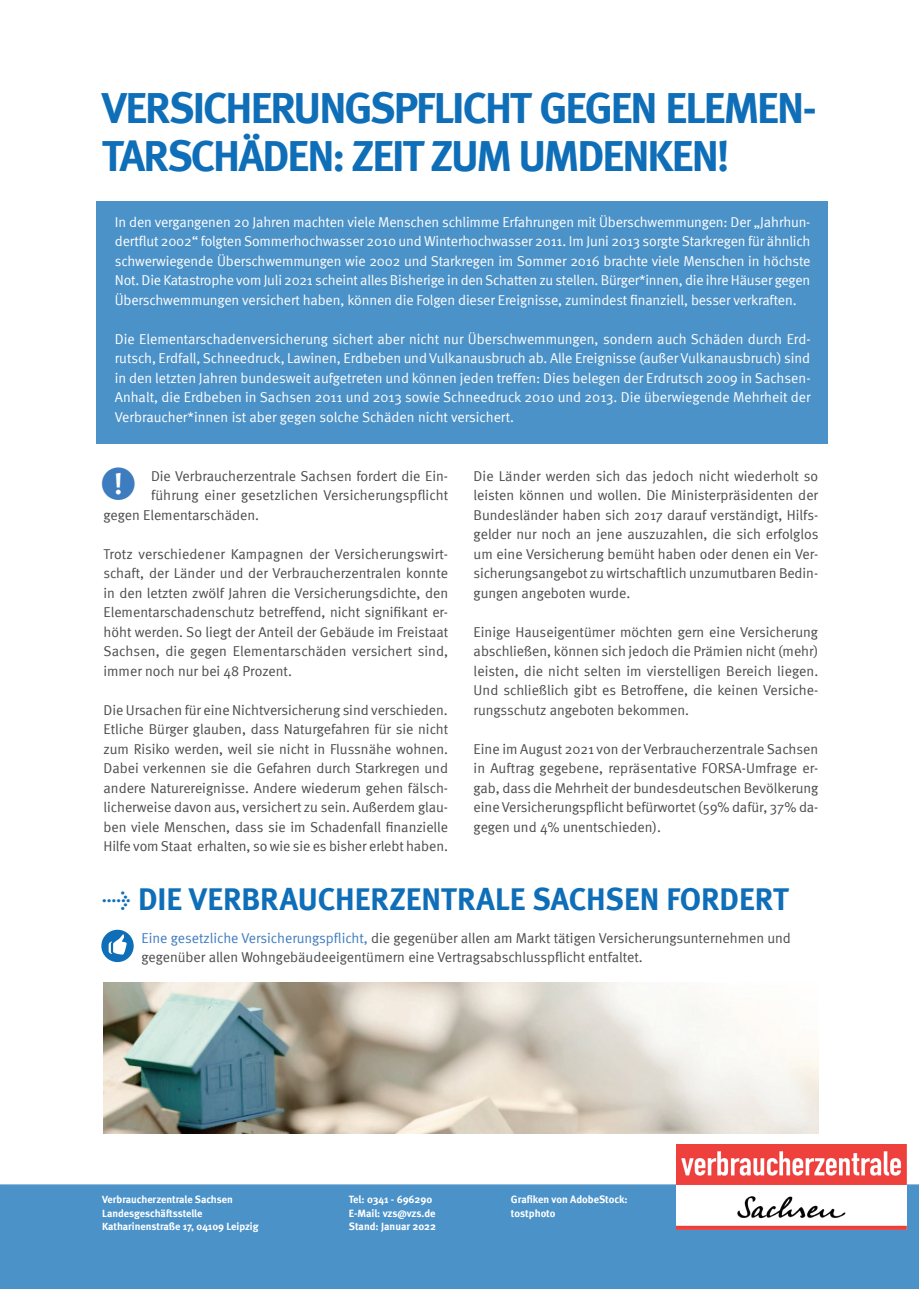
<style>
.page{position:relative;width:919px;height:1289px;background:#fff}
.page>*{position:absolute;margin:0;border:0;box-sizing:border-box;transform-origin:0 0}
.t1{font:700 43.5px/48px "Meta";letter-spacing:-.045em;color:#0f6eb8}
.t2{font:700 31.5px "Meta";color:#0f6eb8}
.t3{font:14.25px/19.5px "Meta Normal";color:#4b4c4d;text-align:justify}
.t4{font:14.25px/19.5px "Meta Normal";letter-spacing:-.01em;color:#fff;text-align:justify}
.t5{font:700 10.65px "Meta";color:#fff}
.t6{font:700 10.5px/13.5px "Meta";color:#fff}
.s1{font-family:"Meta Normal Italic Expert";font-weight:400;font-size:33px}
.s2{color:#3e7cc0}
</style>
<div class="page">
<div style="left:0;top:1184px;width:918px;height:104px;background:#4b92c9"></div>
<div style="left:96px;top:201px;width:731px;height:242px;background:#4b92c9"></div>
<img style="left:676px;top:1144px;width:230px;height:85px">
<div style="left:102px;top:930px;width:31px;height:31px;background:#0f6eb8;border-radius:50%"></div>
<div style="left:101px;top:929px;width:33px;height:33px;border:2px solid #0f6eb8;border-radius:50%"></div>
<svg style="left:109px;top:933px;width:18px;height:21px"></svg>
<img style="left:103px;top:982px;width:715px;height:151px">
<h1 class="t1" style="left:102px;top:83px;width:716px">VERSICHERUNGSPFLICHT GEGEN ELEMEN-<br>TARSCHÄDEN: ZEIT ZUM UMDENKEN!</h1>
<p class="t4" style="left:115px;top:212px;width:697px">In den vergangenen 20 Jahren machten viele Menschen schlimme Erfahrungen mit Überschwemmungen: Der „Jahrhun&shy;dertflut 2002“ folgten Sommerhochwasser 2010 und Winterhochwasser 2011. Im Juni 2013 sorgte Starkregen für ähnlich schwerwiegende Überschwemmungen wie 2002 und Starkregen im Sommer 2016 brachte viele Menschen in höchste Not. Die Katastrophe vom Juli 2021 scheint alles Bisherige in den Schatten zu stellen. Bürger*innen, die ihre Häuser gegen Überschwemmungen versichert haben, können die Folgen dieser Ereignisse, zumindest finanziell, besser verkraften.</p>
<p class="t4" style="left:115px;top:329px;width:697px">Die Elementarschadenversicherung sichert aber nicht nur Überschwemmungen, sondern auch Schäden durch Erd&shy;rutsch, Erdfall, Schneedruck, Lawinen, Erdbeben und Vulkanausbruch ab. Alle Ereignisse (außer Vulkanausbruch) sind in den letzten Jahren bundesweit aufgetreten und können jeden treffen: Dies belegen der Erdrutsch 2009 in Sachsen-Anhalt, die Erdbeben in Sachsen 2011 und 2013 sowie Schneedruck 2010 und 2013. Die überwiegende Mehrheit der Verbraucher*innen ist aber gegen solche Schäden nicht versichert.</p>
<p class="t3" style="left:151px;top:465px;width:298px">Die Verbraucherzentrale Sachsen fordert die Ein-</p>
<p class="t3" style="left:151px;top:485px;width:299px">führung einer gesetzlichen Versicherungspflicht</p>
<p class="t3" style="left:103px;top:504px;width:157px">gegen Elementarschäden.</p>
<p class="t3" style="left:103px;top:543px;width:346px">Trotz verschiedener Kampagnen der Versicherungswirt&shy;schaft, der Länder und der Verbraucherzentralen konnte in den letzten zwölf Jahren die Versicherungsdichte, den Elementarschadenschutz betreffend, nicht signifikant er&shy;höht werden. So liegt der Anteil der Gebäude im Freistaat Sachsen, die gegen Elementarschäden versichert sind, immer noch nur bei 48 Prozent.</p>
<p class="t3" style="left:103px;top:699px;width:346px">Die Ursachen für eine Nichtversicherung sind verschieden.<br>Etliche Bürger glauben, dass Naturgefahren für sie nicht zum Risiko werden, weil sie nicht in Flussnähe wohnen.<br>Dabei verkennen sie die Gefahren durch Starkregen und andere Naturereignisse. Andere wiederum gehen fälsch&shy;licherweise davon aus, versichert zu sein. Außerdem glau&shy;ben viele Menschen, dass sie im Schadenfall finanzielle Hilfe vom Staat erhalten, so wie sie es bisher erlebt haben.</p>
<p class="t3" style="left:473px;top:465px;width:346px">Die Länder werden sich das jedoch nicht wiederholt so leisten können und wollen. Die Ministerpräsidenten der Bundesländer haben sich 2017 darauf verständigt, Hilfs&shy;gelder nur noch an jene auszuzahlen, die sich erfolglos um eine Versicherung bemüht haben oder denen ein Ver&shy;sicherungsangebot zu wirtschaftlich unzumutbaren Bedin&shy;gungen angeboten wurde.</p>
<p class="t3" style="left:473px;top:621px;width:346px">Einige Hauseigentümer möchten gern eine Versicherung abschließen, können sich jedoch die Prämien nicht (mehr) leisten, die nicht selten im vierstelligen Bereich liegen.<br>Und schließlich gibt es Betroffene, die keinen Versiche&shy;rungsschutz angeboten bekommen.</p>
<p class="t3" style="left:473px;top:738px;width:346px">Eine im August 2021 von der Verbraucherzentrale Sachsen in Auftrag gegebene, repräsentative FORSA-Umfrage er&shy;gab, dass die Mehrheit der bundesdeutschen Bevölkerung eine Versicherungspflicht befürwortet (59% dafür, 37% da&shy;gegen und 4% unentschieden).</p>
<h2 class="t2" style="left:102px;top:880px;width:688px"><span class="s1">t</span> DIE VERBRAUCHERZENTRALE SACHSEN FORDERT</h2>
<p class="t3" style="left:141px;top:927px;width:651px"><span class="s2">Eine gesetzliche Versicherungspflicht,</span> die gegenüber allen am Markt tätigen Versicherungsunternehmen und gegenüber allen Wohngebäudeeigentümern eine Vertragsabschlusspflicht entfaltet.</p>
<p class="t6" style="left:102px;top:1192px;width:158px">Verbraucherzentrale Sachsen<br>Landesgeschäftsstelle<br>Katharinenstraße 17, 04109 Leipzig</p>
<p class="t5" style="left:349px;top:1193px;width:85px">Tel: 0341 - 696290</p>
<p class="t5" style="left:511px;top:1193px;width:118px">Grafiken von AdobeStock:</p>
<p class="t5" style="left:349px;top:1206px;width:88px">E-Mail: vzs@vzs.de</p>
<p class="t5" style="left:511px;top:1206px;width:46px">tostphoto</p>
<p class="t5" style="left:349px;top:1220px;width:89px">Stand: Januar 2022</p>
</div>
